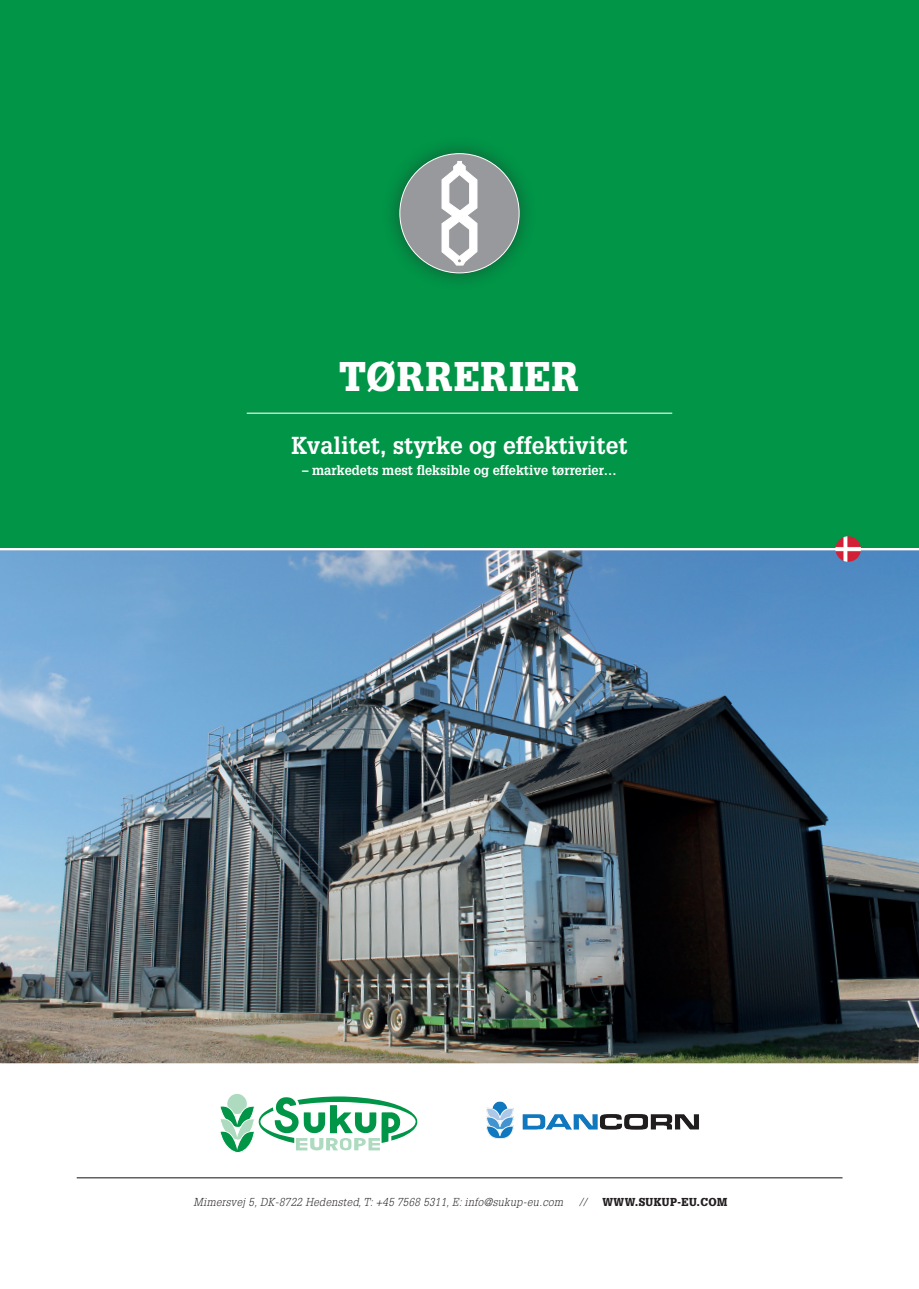
<style>
.page{position:relative;width:919px;height:1289px;background:#fff}
.page>*{position:absolute;margin:0;border:0;box-sizing:border-box;transform-origin:0 0}
.t1{font:900 40.5px "Glypha LT Std";letter-spacing:.02em;color:#fff;scale:.95 1}
.t2{font:700 24px "Glypha LT Std";color:#fff;scale:.95 1}
.t3{font:700 13.5px "Glypha LT Std";color:#fff;scale:.95 1}
.t4{font:italic 300 11.25px "Glypha LT Std";letter-spacing:.04em;color:#231f20;scale:.95 1}
.t5{font:900 11.25px "Glypha LT Std";letter-spacing:.04em;color:#231f20;scale:.95 1}
</style>
<div class="page">
<div style="left:0;top:0;width:918px;height:547px;background:#009547"></div>
<div style="left:381px;top:134px;width:157px;height:158px;background:#231f20;opacity:.5"></div>
<div style="left:400px;top:154px;width:119px;height:119px;background:#97999c;border-radius:50%"></div>
<hr style="left:247px;top:412px;width:425px;height:1px;background:#fff">
<img style="left:0;top:550px;width:918px;height:513px">
<svg style="left:441px;top:161px;width:37px;height:105px"></svg>
<hr style="left:77px;top:1177px;width:765px;height:1px;background:#231f20">
<svg style="left:227px;top:1093px;width:20px;height:20px"></svg>
<svg style="left:220px;top:1096px;width:197px;height:56px"></svg>
<img style="left:486px;top:1101px;width:213px;height:37px">
<img style="left:835px;top:536px;width:25px;height:26px;border-radius:13px">
<h1 class="t1" style="left:340px;top:351px;width:253px">TØRRERIER</h1>
<h2 class="t2" style="left:291px;top:430px;width:355px">Kvalitet, styrke og effektivitet</h2>
<p class="t3" style="left:302px;top:461px;width:332px">– markedets mest fleksible og effektive tørrerier…</p>
<p class="t4" style="left:193px;top:1195px;width:390px">Mimersvej 5, DK-8722 Hedensted, T: +45 7568 5311, E: info@sukup-eu.com</p>
<p class="t4" style="left:579px;top:1195px;width:10px">//</p>
<p class="t5" style="left:602px;top:1195px;width:133px">WWW.SUKUP-EU.COM</p>
</div>
